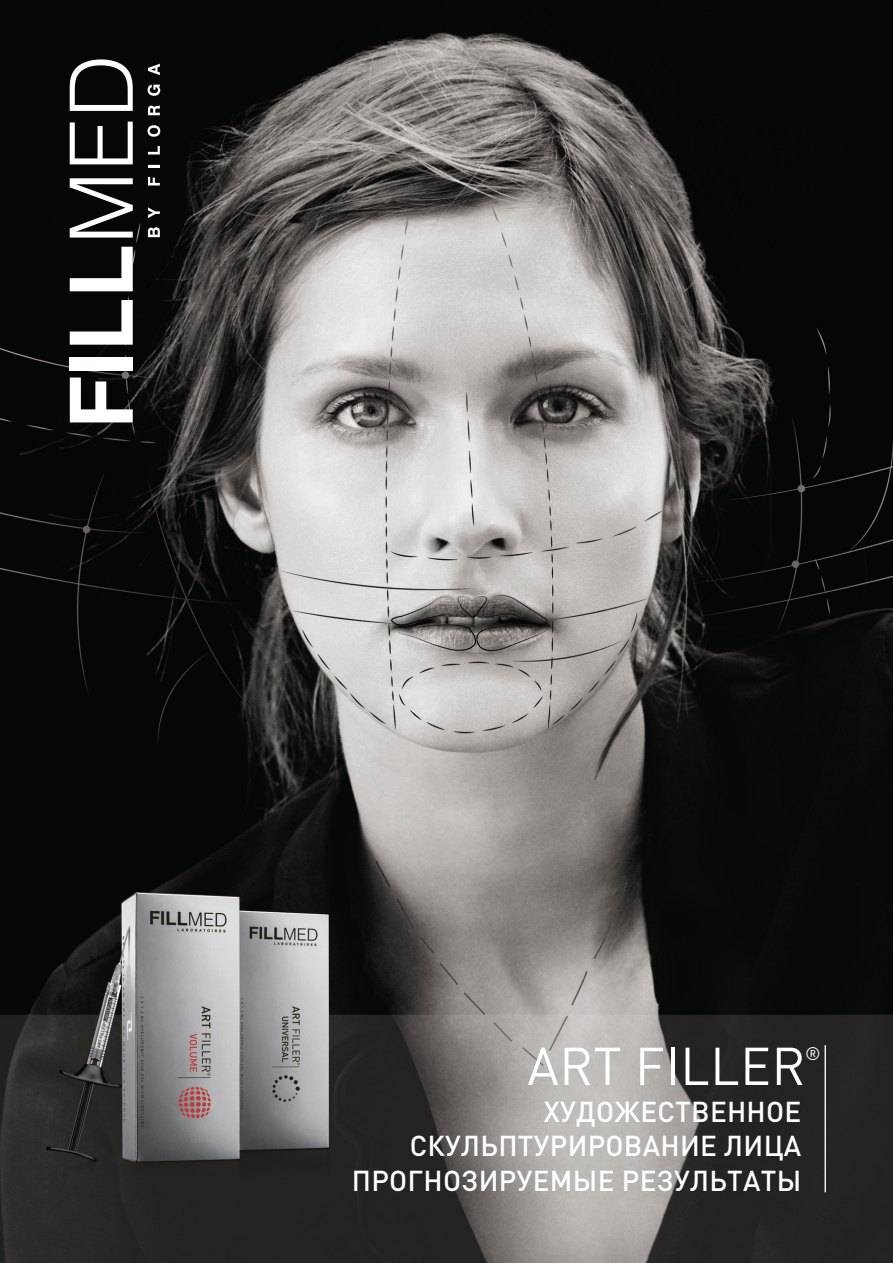
<style>
.page{position:relative;width:893px;height:1263px;background:#fff}
.page>*{position:absolute;margin:0;border:0;box-sizing:border-box;transform-origin:0 0}
.t1{font:52.35px "DIN Pro";letter-spacing:.01em;color:#fff}
.t2{font:500 28.5px/34.5px "DIN Pro";letter-spacing:.01em;color:#fff;text-align:right}
.t3{font:18px "DIN Pro";color:#fff}
</style>
<div class="page">
<img style="left:0;top:0;width:892px;height:1263px">
<svg style="left:148px;top:227px;width:12px;height:10px"></svg>
<svg style="left:148px;top:207px;width:12px;height:11px"></svg>
<svg style="left:148px;top:177px;width:12px;height:8px"></svg>
<svg style="left:148px;top:165px;width:12px;height:2px"></svg>
<svg style="left:148px;top:146px;width:12px;height:8px"></svg>
<svg style="left:148px;top:125px;width:12px;height:12px"></svg>
<svg style="left:148px;top:105px;width:12px;height:10px"></svg>
<svg style="left:148px;top:85px;width:12px;height:11px"></svg>
<svg style="left:148px;top:64px;width:12px;height:11px"></svg>
<svg style="left:70px;top:378px;width:63px;height:44px"></svg>
<div style="left:70px;top:357px;width:63px;height:13px;background:#fff"></div>
<svg style="left:70px;top:300px;width:63px;height:45px"></svg>
<svg style="left:70px;top:178px;width:63px;height:60px"></svg>
<svg style="left:70px;top:122px;width:63px;height:42px"></svg>
<svg style="left:70px;top:59px;width:63px;height:52px"></svg>
<svg style="left:70px;top:247px;width:63px;height:44px"></svg>
<hr style="left:824px;top:1045px;width:1px;height:147px;background:#fff">
<h1 class="t1" style="left:527px;top:1030px;width:279px">ART FILLER</h1>
<p class="t3" style="left:805px;top:1041px;width:17px">®</p>
<p class="t2" style="left:352px;top:1093px;width:451px">ХУДОЖЕСТВЕННОЕ<br>СКУЛЬПТУРИРОВАНИЕ ЛИЦА<br>ПРОГНОЗИРУЕМЫЕ РЕЗУЛЬТАТЫ</p>
</div>
